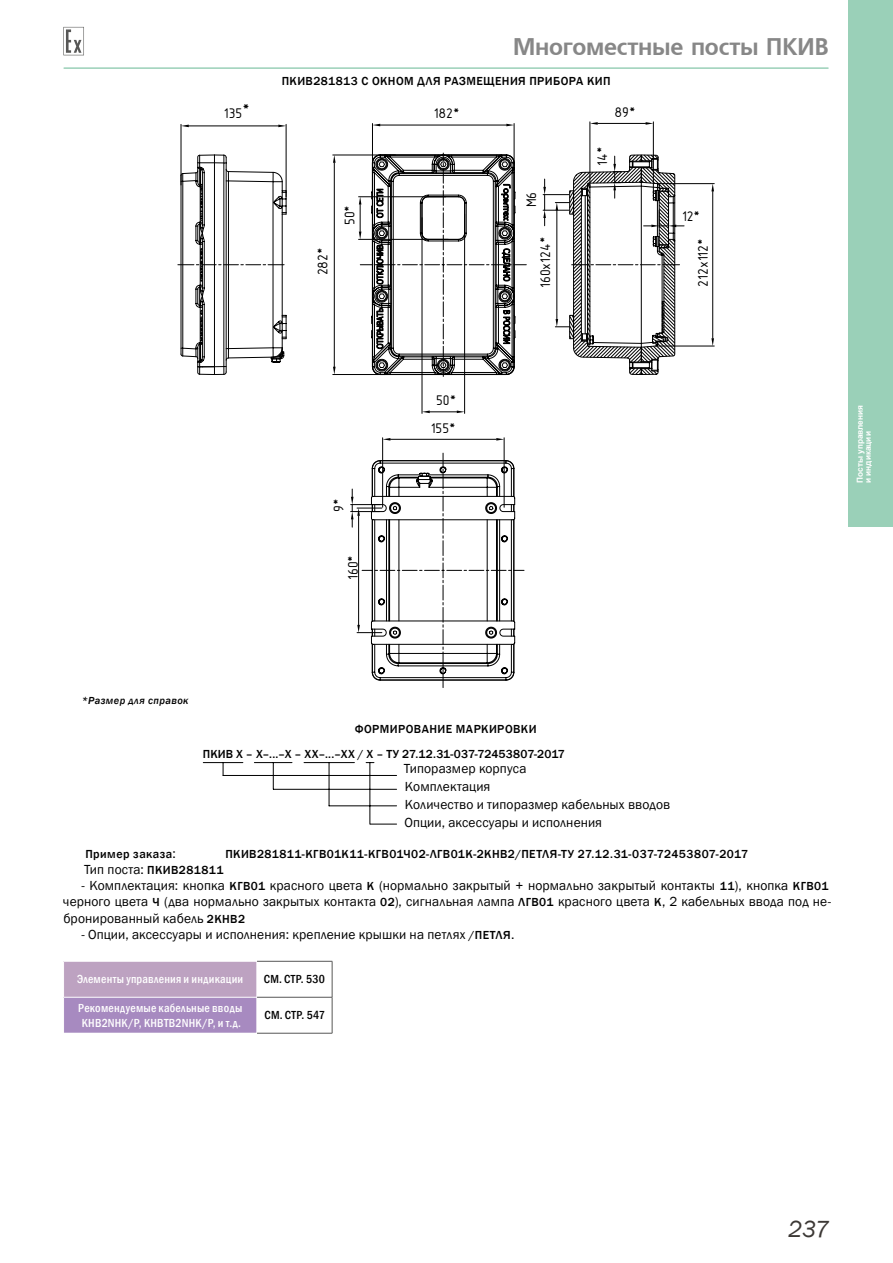
<style>
.page{position:relative;width:893px;height:1263px;background:#fff}
.page>*{position:absolute;margin:0;border:0;box-sizing:border-box;transform-origin:0 0}
.t1{font:24px "Free Set Bold Cyrillic";letter-spacing:-.01em;color:#878787;scale:.96 1}
.t2{font:italic 24px "Franklin Gothic";color:#3c3835}
.t3{font:15.75px "GOST Type BU";color:#000}
.t4{font:14.1px "GOST Type BU";color:#000}
.text{font:13.5px/16.2px "Franklin Gothic";letter-spacing:.01em;color:#000}
.A_zag_script{font:13.5px "Franklin Gothic";letter-spacing:.01em;color:#000}
.text-2{font:500 12px "Franklin Gothic";letter-spacing:.04em;color:#000}
.zagolovok_tabl{font:500 condensed 12px "Franklin Gothic";letter-spacing:.02em;color:#fff}
.zagokovok_texta{font:500 12px "Franklin Gothic";letter-spacing:.035em;color:#000}
.A_zag_script-2{font:500 12px "Franklin Gothic";letter-spacing:.01em;color:#000}
.zagolovok_tabl-2{font:500 condensed 12px "Franklin Gothic";letter-spacing:.025em;color:#000}
.text-3{font:italic 500 10.5px "Franklin Gothic";letter-spacing:.04em;color:#000}
.t5{font:700 8.25px/8.2px "Arial";color:#fff}
.s1{font-weight:400;font-size:13.5px}
.s2{font-weight:500;font-size:12px}
</style>
<div class="page">
<div style="left:848px;top:0;width:45px;height:526px;background:#9ad0b8"></div>
<svg style="left:63px;top:27px;width:21px;height:28px"></svg>
<hr style="left:64px;top:67px;width:764px;height:2px;background:#9ad0b8">
<svg style="left:177px;top:154px;width:173px;height:221px"></svg>
<svg style="left:372px;top:123px;width:153px;height:565px"></svg>
<svg style="left:372px;top:124px;width:8px;height:2px"></svg>
<svg style="left:506px;top:124px;width:8px;height:2px"></svg>
<hr style="left:333px;top:154px;width:62px;height:1px;background:#000">
<hr style="left:333px;top:374px;width:52px;height:1px;background:#000">
<hr style="left:334px;top:163px;width:1px;height:204px;background:#000">
<svg style="left:333px;top:155px;width:3px;height:8px"></svg>
<svg style="left:333px;top:367px;width:3px;height:7px"></svg>
<svg style="left:350px;top:154px;width:166px;height:259px"></svg>
<hr style="left:181px;top:124px;width:1px;height:61px;background:#000">
<hr style="left:286px;top:124px;width:1px;height:73px;background:#000">
<hr style="left:189px;top:125px;width:89px;height:1px;background:#000">
<svg style="left:181px;top:125px;width:8px;height:2px"></svg>
<svg style="left:278px;top:125px;width:8px;height:2px"></svg>
<hr style="left:382px;top:438px;width:1px;height:69px;background:#000">
<hr style="left:504px;top:438px;width:1px;height:69px;background:#000">
<hr style="left:390px;top:439px;width:106px;height:1px;background:#000">
<svg style="left:383px;top:438px;width:7px;height:3px"></svg>
<svg style="left:496px;top:438px;width:8px;height:3px"></svg>
<svg style="left:351px;top:460px;width:165px;height:221px"></svg>
<hr style="left:589px;top:122px;width:1px;height:66px;background:#000">
<hr style="left:653px;top:122px;width:1px;height:71px;background:#000">
<hr style="left:598px;top:123px;width:48px;height:1px;background:#000">
<svg style="left:590px;top:122px;width:8px;height:3px"></svg>
<svg style="left:646px;top:122px;width:7px;height:3px"></svg>
<hr style="left:658px;top:183px;width:56px;height:1px;background:#000">
<hr style="left:657px;top:346px;width:57px;height:1px;background:#000">
<hr style="left:712px;top:191px;width:1px;height:147px;background:#000">
<svg style="left:711px;top:184px;width:3px;height:7px"></svg>
<svg style="left:711px;top:338px;width:3px;height:8px"></svg>
<svg style="left:543px;top:154px;width:141px;height:221px"></svg>
<hr style="left:203px;top:762px;width:40px;height:1px;background:#000">
<hr style="left:254px;top:762px;width:38px;height:1px;background:#000">
<hr style="left:304px;top:762px;width:50px;height:1px;background:#000">
<svg style="left:223px;top:763px;width:1px;height:12px"></svg>
<hr style="left:329px;top:762px;width:1px;height:44px;background:#000">
<svg style="left:273px;top:763px;width:1px;height:26px"></svg>
<hr style="left:369px;top:762px;width:1px;height:62px;background:#000">
<hr style="left:273px;top:789px;width:124px;height:1px;background:#000">
<hr style="left:223px;top:775px;width:174px;height:1px;background:#000">
<hr style="left:329px;top:805px;width:68px;height:1px;background:#000">
<svg style="left:370px;top:824px;width:27px;height:1px"></svg>
<div style="left:64px;top:961px;width:193px;height:36px;background:#bda2c1"></div>
<div style="left:64px;top:997px;width:193px;height:36px;background:#a78ac0"></div>
<hr style="left:257px;top:961px;width:75px;height:1px;background:#575756">
<hr style="left:332px;top:961px;width:1px;height:36px;background:#575756">
<hr style="left:257px;top:997px;width:75px;height:1px;background:#575756">
<hr style="left:332px;top:997px;width:1px;height:36px;background:#575756">
<hr style="left:257px;top:1033px;width:75px;height:1px;background:#575756">
<hr style="left:63px;top:961px;width:194px;height:1px;background:#fff">
<hr style="left:63px;top:997px;width:194px;height:1px;background:#fff">
<p class="t3" style="left:242px;top:101px;width:9px">*</p>
<p class="t4" style="left:224px;top:105px;width:20px">135</p>
<h1 class="t1" style="left:513px;top:33px;width:331px">Многоместные посты ПКИВ</h1>
<p class="zagokovok_texta" style="left:282px;top:74px;width:330px">ПКИВ281813 С ОКНОМ ДЛЯ РАЗМЕЩЕНИЯ ПРИБОРА КИП</p>
<p class="t4" style="left:434px;top:106px;width:27px">182*</p>
<p class="t4" style="left:615px;top:104px;width:22px">89*</p>
<p class="t4" style="left:315px;top:275px;width:29px;rotate:-90deg">282*</p>
<p class="t4" style="left:342px;top:225px;width:21px;rotate:-90deg">50*</p>
<p class="t4" style="left:523px;top:207px;width:17px;rotate:-90deg">M6</p>
<p class="t4" style="left:538px;top:288px;width:52px;rotate:-90deg">160x124*</p>
<p class="t4" style="left:595px;top:166px;width:20px;rotate:-90deg">14*</p>
<p class="t4" style="left:682px;top:208px;width:19px">12*</p>
<p class="t4" style="left:695px;top:287px;width:49px;rotate:-90deg">212x112*</p>
<p class="t4" style="left:331px;top:512px;width:15px;rotate:-90deg">9*</p>
<p class="t4" style="left:345px;top:580px;width:26px;rotate:-90deg">160*</p>
<p class="t4" style="left:436px;top:393px;width:21px">50*</p>
<p class="t4" style="left:431px;top:420px;width:26px">155*</p>
<p class="t5" style="left:856px;top:483px;width:79px;rotate:-90deg">Посты управления и индикации</p>
<p class="text-3" style="left:82px;top:694px;width:108px">*Размер для справок</p>
<p class="zagokovok_texta" style="left:355px;top:722px;width:183px">ФОРМИРОВАНИЕ МАРКИРОВКИ</p>
<p class="A_zag_script" style="left:404px;top:760px;width:124px">Типоразмер корпуса</p>
<p class="A_zag_script" style="left:405px;top:778px;width:87px">Комплектация</p>
<p class="A_zag_script" style="left:405px;top:796px;width:267px">Количество и типоразмер кабельных вводов</p>
<p class="A_zag_script" style="left:404px;top:814px;width:199px">Опции, аксессуары и исполнения</p>
<p class="A_zag_script-2" style="left:203px;top:747px;width:364px">ПКИВ Х – X–...–X – XX–...–XX / Х – ТУ 27.12.31-037-72453807-2017</p>
<p class="text-2" style="left:85px;top:846px;width:92px">Пример заказа<span class="s1">:</span></p>
<p class="text-2" style="left:225px;top:846px;width:524px">ПКИВ281811-КГВ01К11-КГВ01Ч02-ЛГВ01К-2КНВ2/ПЕТЛЯ-ТУ 27.12.31-037-72453807-2017</p>
<p class="text-2" style="left:84px;top:863px;width:141px"><span class="s1">Тип поста:</span> ПКИВ281811</p>
<p class="text" style="left:63px;top:878px;width:770px;text-indent:18px">- Комплектация: кнопка <span class="s2">КГВ01</span> красного цвета <span class="s2">К</span> (нормально закрытый + нормально закрытый контакты <span class="s2">11</span>), кнопка <span class="s2">КГВ01 </span>черного цвета <span class="s2">Ч</span> (два нормально закрытых контакта <span class="s2">02</span>), сигнальная лампа <span class="s2">ЛГВ01</span> красного цвета <span class="s2">К</span>, 2 кабельных ввода под не&shy;бронированный кабель <span class="s2">2КНВ2</span></p>
<p class="text" style="left:81px;top:926px;width:435px">- Опции, аксессуары и исполнения: крепление крышки на петлях <span class="s2">/ПЕТЛЯ</span>.</p>
<p class="zagolovok_tabl" style="left:77px;top:971px;width:168px">Элементы управления и индикации</p>
<p class="zagolovok_tabl-2" style="left:264px;top:971px;width:62px">СМ. СТР. 530</p>
<p class="zagolovok_tabl" style="left:78px;top:1000px;width:166px">Рекомендуемые кабельные вводы</p>
<p class="zagolovok_tabl" style="left:82px;top:1015px;width:161px">КНВ2NHK/P, КНВТВ2NHK/P, и т.д.</p>
<p class="zagolovok_tabl-2" style="left:264px;top:1007px;width:62px">СМ. СТР. 547</p>
<h1 class="t2" style="left:788px;top:1214px;width:43px">237</h1>
</div>
